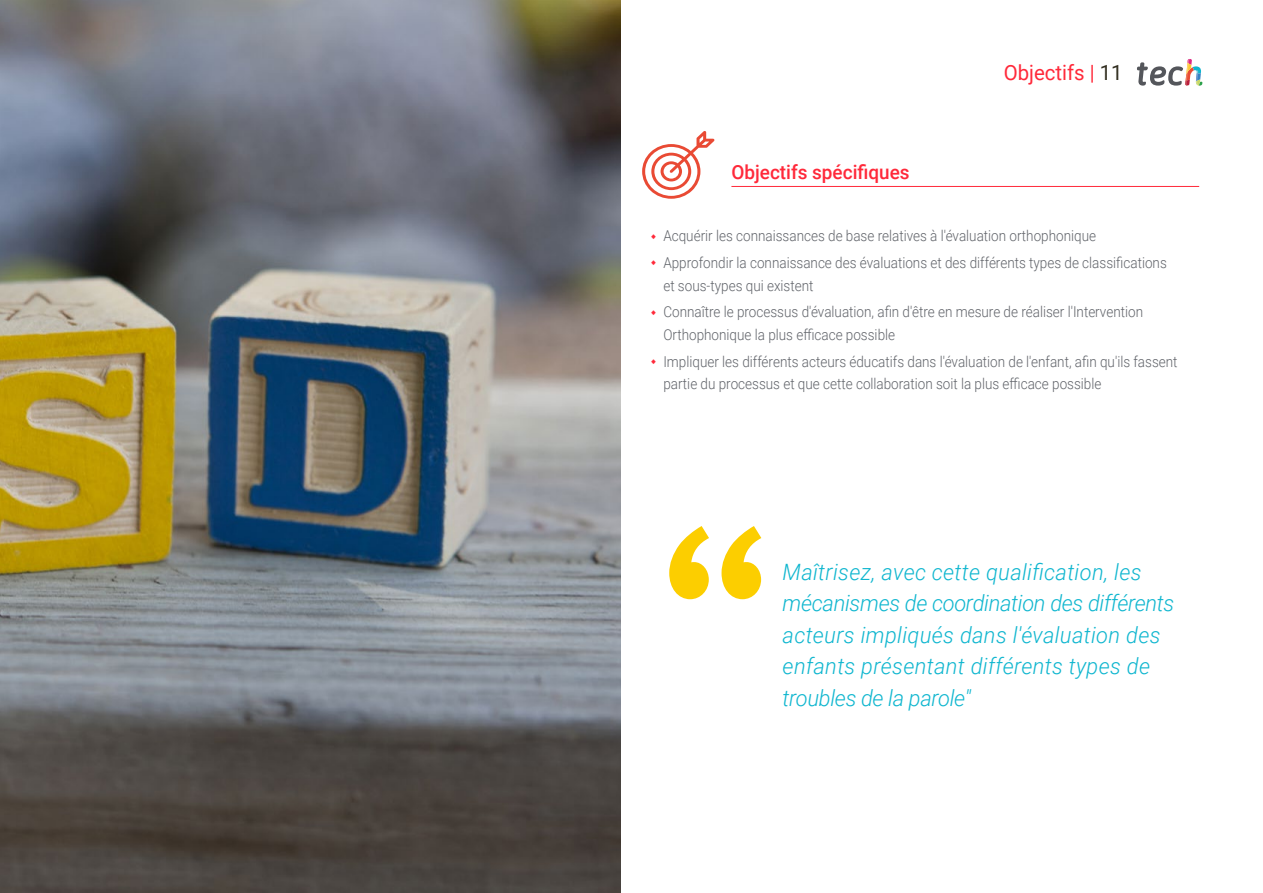
<style>
.page{position:relative;width:1263px;height:893px;background:#fff}
.page>*{position:absolute;margin:0;border:0;box-sizing:border-box;transform-origin:0 0}
.t1{font:italic 300 22.5px/31.5px "Roboto";letter-spacing:.015em;color:#0fb6cf}
.t2{font:21px "Roboto";color:#ff293a}
.t3{font:500 19.5px "Roboto";color:#ff293a}
.t4{font:300 15px/26.7px "Roboto";color:#61646a;scale:.9 1}
.s1{color:#312e20}
</style>
<div class="page">
<svg style="left:669px;top:526px;width:92px;height:73px"></svg>
<img style="left:0;top:0;width:621px;height:893px">
<hr style="left:731px;top:186px;width:468px;height:1px;background:#ff293a">
<svg style="left:642px;top:131px;width:72px;height:68px"></svg>
<svg style="left:1137px;top:59px;width:65px;height:27px"></svg>
<h3 class="t3" style="left:731px;top:159px;width:180px">Objectifs spécifiques</h3>
<h2 class="t2" style="left:1004px;top:57px;width:120px">Objectifs | <span class="s1">11</span></h2>
<p class="t4" style="left:663px;top:222px;width:561px">Acquérir les connaissances de base relatives à l'évaluation orthophonique<br>Approfondir la connaissance des évaluations et des différents types de classifications</p>
<p class="t4" style="left:663px;top:271px;width:534px">et sous-types qui existent<br>Connaître le processus d'évaluation, afin d'être en mesure de réaliser l'Intervention</p>
<p class="t4" style="left:663px;top:321px;width:573px">Orthophonique la plus efficace possible<br>Impliquer les différents acteurs éducatifs dans l'évaluation de l'enfant, afin qu'ils fassent</p>
<p class="t4" style="left:663px;top:370px;width:488px">partie du processus et que cette collaboration soit la plus efficace possible</p>
<h1 class="t1" style="left:783px;top:555px;width:393px">Maîtrisez, avec cette qualification, les mécanismes de coordination des différents acteurs impliqués dans l'évaluation des enfants présentant différents types de troubles de la parole"</h1>
</div>
